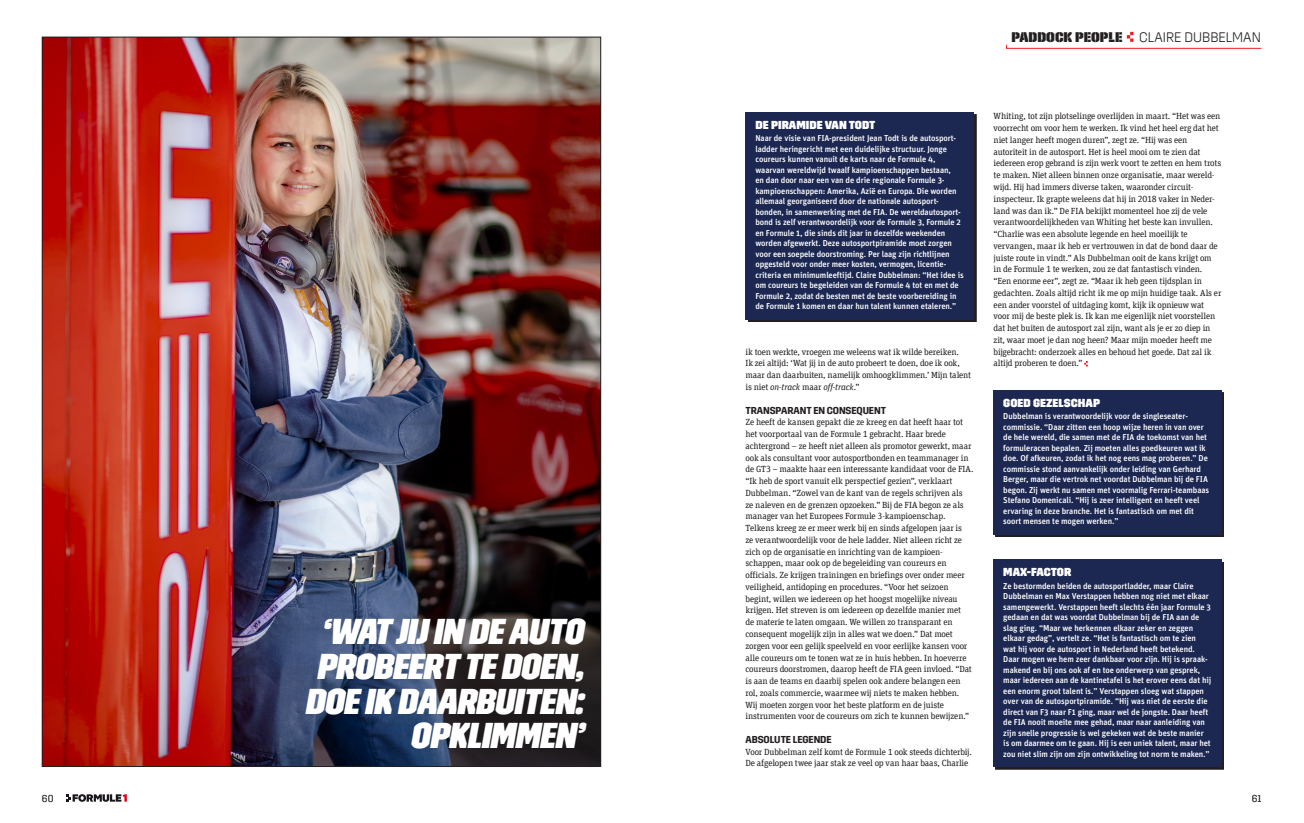
<style>
.page{position:relative;width:1304px;height:823px;background:#fff}
.page>*{position:absolute;margin:0;border:0;box-sizing:border-box;transform-origin:0 0}
.Streamer{font:italic semi-condensed 35.9px/34.6px "Trim Poster";color:#fff;text-align:right}
.Streamer-2{font:13.7px "Trim Web Light";color:#231f20}
.Kaderkop{font:700 11.5px "Trim Web Extra";color:#fff}
.Tussenkop{font:700 10px "Trim Web Semi";letter-spacing:-.01em;color:#231f20}
.t1{font:10px "Trim Web Regular";color:#231f20}
.Platte_tekst{font:8.9px/11.8px "Unit Slab Offc Pro";letter-spacing:-.015em;color:#231f20}
.Kadertekst{font:500 8.5px/10.5px "Unit";letter-spacing:-.01em;color:#fff}
.s1{font-family:"Trim Stencil";font-weight:800;font-size:14px}
.s2{font-style:italic}
</style>
<div class="page">
<img style="left:44px;top:39px;width:555px;height:725px">
<svg style="left:66px;top:794px;width:61px;height:7px"></svg>
<svg style="left:1084px;top:361px;width:4px;height:5px"></svg>
<svg style="left:996px;top:392px;width:228px;height:144px"></svg>
<div style="left:993px;top:390px;width:229px;height:144px;background:#1c2852"></div>
<svg style="left:1006px;top:32px;width:256px;height:17px"></svg>
<div style="left:748px;top:114px;width:228px;height:208px;background:linear-gradient(to right,#231f20,#231f20)"></div>
<div style="left:746px;top:112px;width:228px;height:207px;background:#1c2852"></div>
<div style="left:993px;top:559px;width:229px;height:207px;background:#1c2852"></div>
<p class="Streamer" style="left:305px;top:614px;width:285px">‘WAT JIJ IN DE AUTO<br>PROBEERT TE DOEN,<br>DOE IK DAARBUITEN:<br>OPKLIMMEN’</p>
<p class="Streamer-2" style="left:1011px;top:29px;width:251px"><span class="s1">PADDOCK PEOPLE</span> CLAIRE DUBBELMAN</p>
<p class="Kaderkop" style="left:755px;top:118px;width:122px">DE PIRAMIDE VAN TODT</p>
<p class="Kadertekst" style="left:755px;top:133px;width:210px">Naar de visie van FIA-president Jean Todt is de autosport&shy;ladder heringericht met een duidelijke structuur. Jonge coureurs kunnen vanuit de karts naar de Formule 4, waarvan wereldwijd twaalf kampioenschappen bestaan,<br>en dan door naar een van de drie regionale Formule 3-- kampioenschappen: Amerika, Azië en Europa. Die worden allemaal georganiseerd door de nationale autosport&shy;bonden, in samenwerking met de FIA. De wereldautosport&shy;bond is zelf verantwoordelijk voor de Formule 3, Formule 2 en Formule 1, die sinds dit jaar in dezelfde weekenden worden afgewerkt. Deze autosportpiramide moet zorgen voor een soepele doorstroming. Per laag zijn richtlijnen opgesteld voor onder meer kosten, vermogen, licentie&shy;criteria en minimumleeftijd. Claire Dubbelman: “Het idee is om coureurs te begeleiden van de Formule 4 tot en met de Formule 2, zodat de besten met de beste voorbereiding in de Formule 1 komen en daar hun talent kunnen etaleren.”</p>
<p class="Platte_tekst" style="left:746px;top:345px;width:227px">ik toen werkte, vroegen me weleens wat ik wilde bereiken.<br>Ik zei altijd: ‘Wat jij in de auto probeert te doen, doe ik ook, maar dan daarbuiten, namelijk omhoogklimmen.’ Mijn talent is niet <span class="s2">on-track</span> maar <span class="s2">off-track</span>.”</p>
<p class="Tussenkop" style="left:746px;top:404px;width:142px">TRANSPARANT EN CONSEQUENT</p>
<p class="Platte_tekst" style="left:746px;top:416px;width:229px">Ze heeft de kansen gepakt die ze kreeg en dat heeft haar tot het voorportaal van de Formule 1 gebracht. Haar brede achtergrond – ze heeft niet alleen als promotor gewerkt, maar ook als consultant voor autosportbonden en teammanager in de GT3 – maakte haar een interessante kandidaat voor de FIA. “Ik heb de sport vanuit elk perspectief gezien”, verklaart Dubbelman. “Zowel van de kant van de regels schrijven als<br>ze naleven en de grenzen opzoeken.” Bij de FIA begon ze als manager van het Europees Formule 3-kampioenschap.<br>Telkens kreeg ze er meer werk bij en sinds afgelopen jaar is<br>ze verantwoordelijk voor de hele ladder. Niet alleen richt ze zich op de organisatie en inrichting van de kampioen&shy;schappen, maar ook op de begeleiding van coureurs en officials. Ze krijgen trainingen en briefings over onder meer veiligheid, antidoping en procedures. “Voor het seizoen begint, willen we iedereen op het hoogst mogelijke niveau krijgen. Het streven is om iedereen op dezelfde manier met<br>de materie te laten omgaan. We willen zo transparant en consequent mogelijk zijn in alles wat we doen.” Dat moet zorgen voor een gelijk speelveld en voor eerlijke kansen voor alle coureurs om te tonen wat ze in huis hebben. In hoeverre coureurs doorstromen, daarop heeft de FIA geen invloed. “Dat is aan de teams en daarbij spelen ook andere belangen een rol, zoals commercie, waarmee wij niets te maken hebben.<br>Wij moeten zorgen voor het beste platform en de juiste instrumenten voor de coureurs om zich te kunnen bewijzen.”</p>
<p class="Tussenkop" style="left:746px;top:733px;width:88px">ABSOLUTE LEGENDE</p>
<p class="Platte_tekst" style="left:746px;top:745px;width:228px">Voor Dubbelman zelf komt de Formule 1 ook steeds dichterbij.<br>De afgelopen twee jaar stak ze veel op van haar baas, Charlie</p>
<p class="Platte_tekst" style="left:994px;top:110px;width:229px">Whiting, tot zijn plotselinge overlijden in maart. “Het was een voorrecht om voor hem te werken. Ik vind het heel erg dat het niet langer heeft mogen duren”, zegt ze. “Hij was een autoriteit in de autosport. Het is heel mooi om te zien dat iedereen erop gebrand is zijn werk voort te zetten en hem trots te maken. Niet alleen binnen onze organisatie, maar wereld&shy;wijd. Hij had immers diverse taken, waaronder circuit&shy;inspecteur. Ik grapte weleens dat hij in 2018 vaker in Neder&shy;land was dan ik.” De FIA bekijkt momenteel hoe zij de vele verantwoordelijkheden van Whiting het beste kan invullen. “Charlie was een absolute legende en heel moeilijk te vervangen, maar ik heb er vertrouwen in dat de bond daar de juiste route in vindt.” Als Dubbelman ooit de kans krijgt om in de Formule 1 te werken, zou ze dat fantastisch vinden. “Een enorme eer”, zegt ze. “Maar ik heb geen tijdsplan in gedachten. Zoals altijd richt ik me op mijn huidige taak. Als er een ander voorstel of uitdaging komt, kijk ik opnieuw wat voor mij de beste plek is. Ik kan me eigenlijk niet voorstellen dat het buiten de autosport zal zijn, want als je er zo diep in zit, waar moet je dan nog heen? Maar mijn moeder heeft me bijgebracht: onderzoek alles en behoud het goede. Dat zal ik altijd proberen te doen.”</p>
<p class="Kaderkop" style="left:1003px;top:395px;width:98px">GOED GEZELSCHAP</p>
<p class="Kadertekst" style="left:1003px;top:410px;width:207px">Dubbelman is verantwoordelijk voor de singleseater&shy;commissie. “Daar zitten een hoop wijze heren in van over de hele wereld, die samen met de FIA de toekomst van het formuleracen bepalen. Zij moeten alles goedkeuren wat ik doe. Of afkeuren, zodat ik het nog eens mag proberen.” De commissie stond aanvankelijk onder leiding van Gerhard Berger, maar die vertrok net voordat Dubbelman bij de FIA begon. Zij werkt nu samen met voormalig Ferrari-teambaas Stefano Domenicali. “Hij is zeer intelligent en heeft veel ervaring in deze branche. Het is fantastisch om met dit soort mensen te mogen werken.”</p>
<p class="Kaderkop" style="left:1003px;top:565px;width:69px">MAX-FACTOR</p>
<p class="Kadertekst" style="left:1003px;top:580px;width:210px">Ze bestormden beiden de autosportladder, maar Claire Dubbelman en Max Verstappen hebben nog niet met elkaar samengewerkt. Verstappen heeft slechts één jaar Formule 3 gedaan en dat was voordat Dubbelman bij de FIA aan de slag ging. “Maar we herkennen elkaar zeker en zeggen elkaar gedag”, vertelt ze. “Het is fantastisch om te zien<br>wat hij voor de autosport in Nederland heeft betekend.<br>Daar mogen we hem zeer dankbaar voor zijn. Hij is spraak&shy;makend en bij ons ook af en toe onderwerp van gesprek, maar iedereen aan de kantinetafel is het erover eens dat hij een enorm groot talent is.” Verstappen sloeg wat stappen over van de autosportpiramide. “Hij was niet de eerste die direct van F3 naar F1 ging, maar wel de jongste. Daar heeft de FIA nooit moeite mee gehad, maar naar aanleiding van zijn snelle progressie is wel gekeken wat de beste manier is om daarmee om te gaan. Hij is een uniek talent, maar het zou niet slim zijn om zijn ontwikkeling tot norm te maken.”</p>
<p class="t1" style="left:42px;top:792px;width:13px">60</p>
<p class="t1" style="left:1252px;top:792px;width:11px">61</p>
</div>
